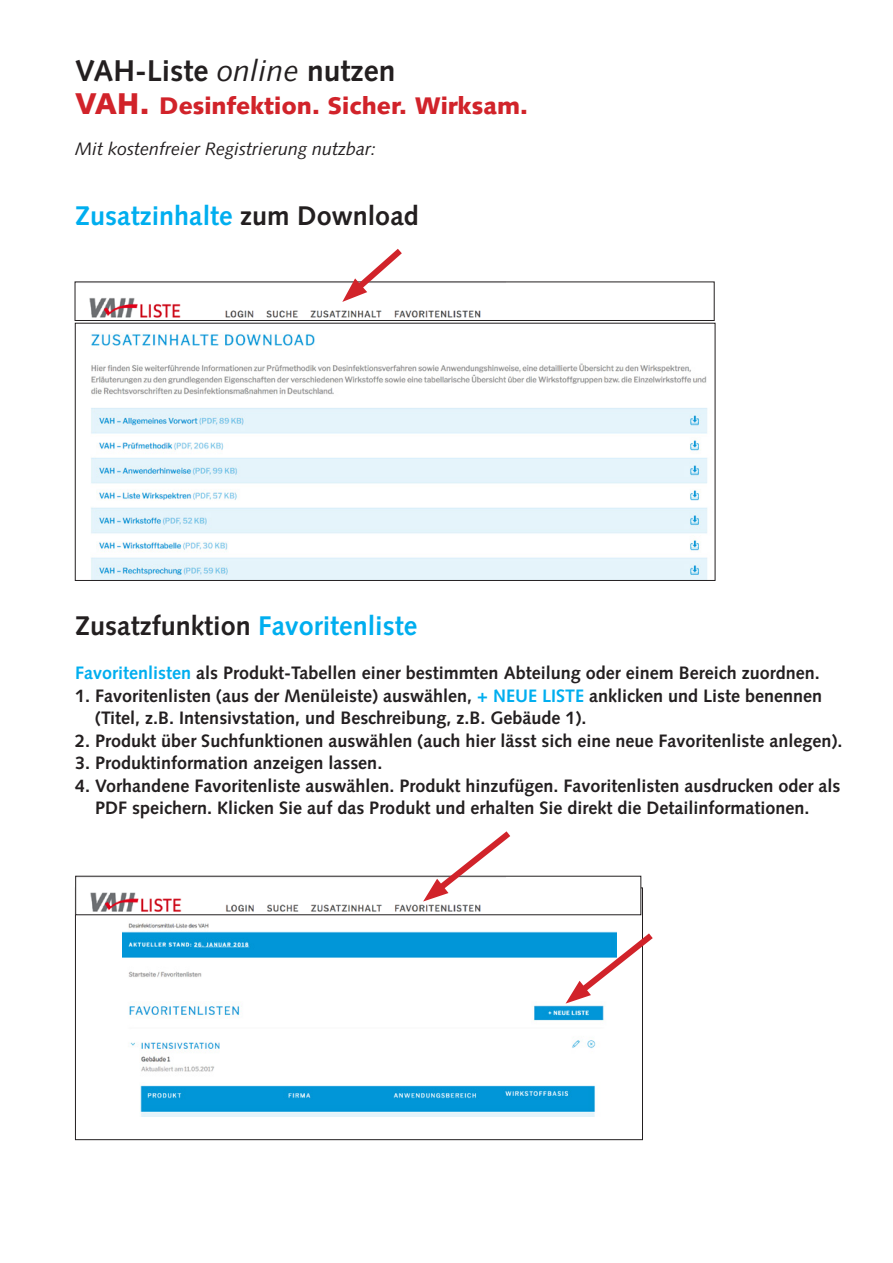
<style>
.page{position:relative;width:893px;height:1263px;background:#fff}
.page>*{position:absolute;margin:0;border:0;box-sizing:border-box;transform-origin:0 0}
.t1{font:700 30px "Syntax";color:#231f20}
.t2{font:700 27px "Syntax";color:#231f20}
.t3{font:700 27px "Syntax";color:#00aeef}
.t4{font:900 24px "Syntax";color:#d1232a}
.t5{font:700 18px/22.5px "Syntax";color:#231f20}
.t6{font:italic 18px "Syntax";color:#231f20}
.s1{font-weight:400;font-style:italic}
.s2{font-size:30px}
.s3{color:#231f20}
.s4{color:#00aeef}
</style>
<div class="page">
<img style="left:90px;top:333px;width:618px;height:246px">
<div style="left:75px;top:323px;width:640px;height:258px;border:1px solid #231f20"></div>
<img style="left:123px;top:915px;width:494px;height:201px">
<svg style="left:566px;top:927px;width:87px;height:76px"></svg>
<img style="left:89px;top:298px;width:392px;height:20px">
<div style="left:75px;top:282px;width:639px;height:39px;border:1px solid #231f20"></div>
<img style="left:90px;top:892px;width:391px;height:20px">
<svg style="left:423px;top:831px;width:94px;height:70px"></svg>
<svg style="left:342px;top:248px;width:66px;height:54px"></svg>
<h1 class="t1" style="left:75px;top:54px;width:322px">VAH-Liste <span class="s1">online</span> nutzen</h1>
<h3 class="t4" style="left:75px;top:91px;width:454px"><span class="s2">VAH.</span> Desinfektion. Sicher. Wirksam.</h3>
<p class="t6" style="left:75px;top:138px;width:303px">Mit kostenfreier Registrierung nutzbar:</p>
<h2 class="t3" style="left:75px;top:200px;width:345px">Zusatzinhalte <span class="s3">zum Download</span></h2>
<h2 class="t2" style="left:75px;top:610px;width:343px">Zusatzfunktion <span class="s4">Favoritenliste</span></h2>
<p class="t5" style="left:75px;top:662px;width:746px"><span class="s4">Favoritenlisten</span> als Produkt-Tabellen einer bestimmten Abteilung oder einem Bereich zuordnen.</p>
<p class="t5" style="left:95px;top:685px;width:728px;text-indent:-20px">1. Favoritenlisten (aus der Menüleiste) auswählen, <span class="s4">+ NEUE LISTE</span> anklicken und Liste benennen (Titel, z.B. Intensivstation, und Beschreibung, z.B. Gebäude 1).</p>
<p class="t5" style="left:75px;top:730px;width:769px">2. Produkt über Suchfunktionen auswählen (auch hier lässt sich eine neue Favoritenliste anlegen).</p>
<p class="t5" style="left:75px;top:752px;width:309px">3. Produktinformation anzeigen lassen.</p>
<p class="t5" style="left:95px;top:775px;width:747px;text-indent:-20px">4. Vorhandene Favoritenliste auswählen. Produkt hinzufügen. Favoritenlisten ausdrucken oder als<br>PDF speichern. Klicken Sie auf das Produkt und erhalten Sie direkt die Detailinformationen.</p>
</div>
